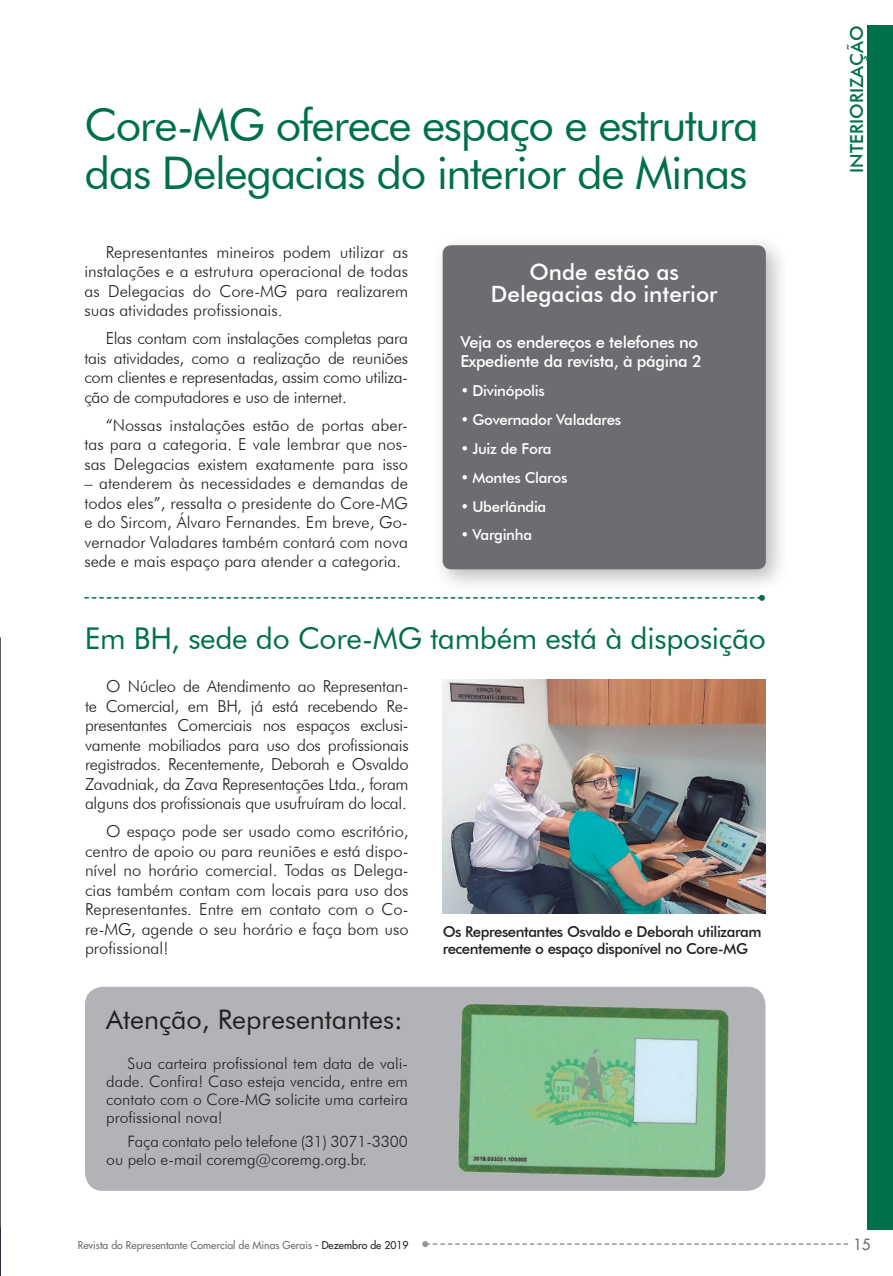
<style>
.page{position:relative;width:893px;height:1276px;background:#fff}
.page>*{position:absolute;margin:0;border:0;box-sizing:border-box;transform-origin:0 0}
.t1{font:45px/48px "Futura BT";letter-spacing:-.03em;color:#007049}
.t2{font:30px "Futura BT";letter-spacing:-.01em;color:#007049}
.t3{font:27px "Futura BT";color:#231f20}
.t4{font:500 22.5px/22.5px "Futura BT";color:#fff;text-align:center}
.t5{font:500 18px "Futura BT";color:#007049}
.t6{font:300 16.5px/19.5px "Futura BT";color:#231f20;text-align:justify}
.t7{font:500 16.5px/19.5px "Futura BT";letter-spacing:-.02em;color:#fff}
.t8{font:300 15.75px/18px "Futura BT";letter-spacing:-.005em;color:#231f20;text-align:justify}
.t9{font:500 15px/16.5px "Futura BT";letter-spacing:-.03em;color:#231f20}
.t10{font:500 15px "Futura BT";letter-spacing:-.02em;color:#fff}
.t11{font:15px "Futura LT";color:#6c6d70}
.t12{font:10.5px "Futura LT";color:#6c6d70}
.s1{color:#231f20}
</style>
<div class="page">
<svg style="left:422px;top:1241px;width:426px;height:6px"></svg>
<div style="left:867px;top:26px;width:26px;height:1204px;background:#007049"></div>
<div style="left:85px;top:986px;width:680px;height:204px;background:#b2b3b7;border-radius:18px"></div>
<img style="left:458px;top:1004px;width:271px;height:174px">
<div style="left:431px;top:234px;width:358px;height:359px;background:#231f20;opacity:.3"></div>
<div style="left:443px;top:245px;width:323px;height:324px;background:#6c6d70;border-radius:9px"></div>
<svg style="left:84px;top:595px;width:681px;height:6px"></svg>
<img style="left:443px;top:680px;width:323px;height:233px">
<svg style="left:0;top:638px;width:1px;height:638px"></svg>
<h1 class="t1" style="left:84px;top:100px;width:676px">Core-MG oferece espaço e estrutura das Delegacias do interior de Minas</h1>
<p class="t6" style="left:84px;top:242px;width:325px;text-indent:21px">Representantes mineiros podem utilizar as instalações e a estrutura operacional de todas as Delegacias do Core-MG para realizarem suas atividades profissionais.</p>
<p class="t6" style="left:84px;top:328px;width:325px;text-indent:21px">Elas contam com instalações completas para tais atividades, como a realização de reuniões com clientes e representadas, assim como utiliza&shy;ção de computadores e uso de internet.</p>
<p class="t6" style="left:84px;top:415px;width:325px;text-indent:21px">“Nossas instalações estão de portas aber&shy;tas para a categoria. E vale lembrar que nos&shy;sas Delegacias existem exatamente para isso</p>
<p class="t6" style="left:84px;top:473px;width:325px">– atenderem às necessidades e demandas de todos eles”, ressalta o presidente do Core-MG e do Sircom, Álvaro Fernandes. Em breve, Go&shy;vernador Valadares também contará com nova sede e mais espaço para atender a categoria.</p>
<h3 class="t4" style="left:491px;top:260px;width:228px">Onde estão as<br>Delegacias do interior</h3>
<p class="t7" style="left:460px;top:332px;width:243px">Veja os endereços e telefones no<br>Expediente da revista, à página 2</p>
<p class="t10" style="left:460px;top:381px;width:86px">• Divinópolis</p>
<p class="t10" style="left:460px;top:410px;width:162px">• Governador Valadares</p>
<p class="t10" style="left:460px;top:439px;width:93px">• Juiz de Fora</p>
<p class="t10" style="left:460px;top:468px;width:108px">• Montes Claros</p>
<p class="t10" style="left:460px;top:497px;width:87px">• Uberlândia</p>
<p class="t10" style="left:460px;top:526px;width:73px">• Varginha</p>
<h2 class="t2" style="left:85px;top:620px;width:683px">Em BH, sede do Core-MG também está à disposição</h2>
<p class="t6" style="left:85px;top:676px;width:325px;text-indent:21px">O Núcleo de Atendimento ao Representan&shy;te Comercial, em BH, já está recebendo Re&shy;presentantes Comerciais nos espaços exclusi&shy;vamente mobiliados para uso dos profissionais registrados. Recentemente, Deborah e Osvaldo Zavadniak, da Zava Representações Ltda., foram alguns dos profissionais que usufruíram do local.</p>
<p class="t6" style="left:85px;top:821px;width:325px;text-indent:21px">O espaço pode ser usado como escritório, centro de apoio ou para reuniões e está dispo&shy;nível no horário comercial. Todas as Delega&shy;cias também contam com locais para uso dos Representantes. Entre em contato com o Co&shy;re-MG, agende o seu horário e faça bom uso profissional!</p>
<h3 class="t3" style="left:106px;top:1002px;width:298px">Atenção, Representantes:</h3>
<p class="t8" style="left:106px;top:1054px;width:303px;text-indent:21px">Sua carteira profissional tem data de vali&shy;dade. Confira! Caso esteja vencida, entre em contato com o Core-MG solicite uma carteira profissional nova!</p>
<p class="t8" style="left:106px;top:1132px;width:303px;text-indent:21px">Faça contato pelo telefone (31) 3071-3300 ou pelo e-mail coremg@coremg.org.br.</p>
<p class="t9" style="left:443px;top:923px;width:320px">Os Representantes Osvaldo e Deborah utilizaram recentemente o espaço disponível no Core-MG</p>
<p class="t5" style="left:846px;top:173px;width:149px;rotate:-90deg">INTERIORIZAÇÃO</p>
<p class="t12" style="left:78px;top:1238px;width:332px">Revista do Representante Comercial de Minas Gerais <span class="s1">- Dezembro de 2019</span></p>
<p class="t11" style="left:853px;top:1235px;width:19px">15</p>
</div>
